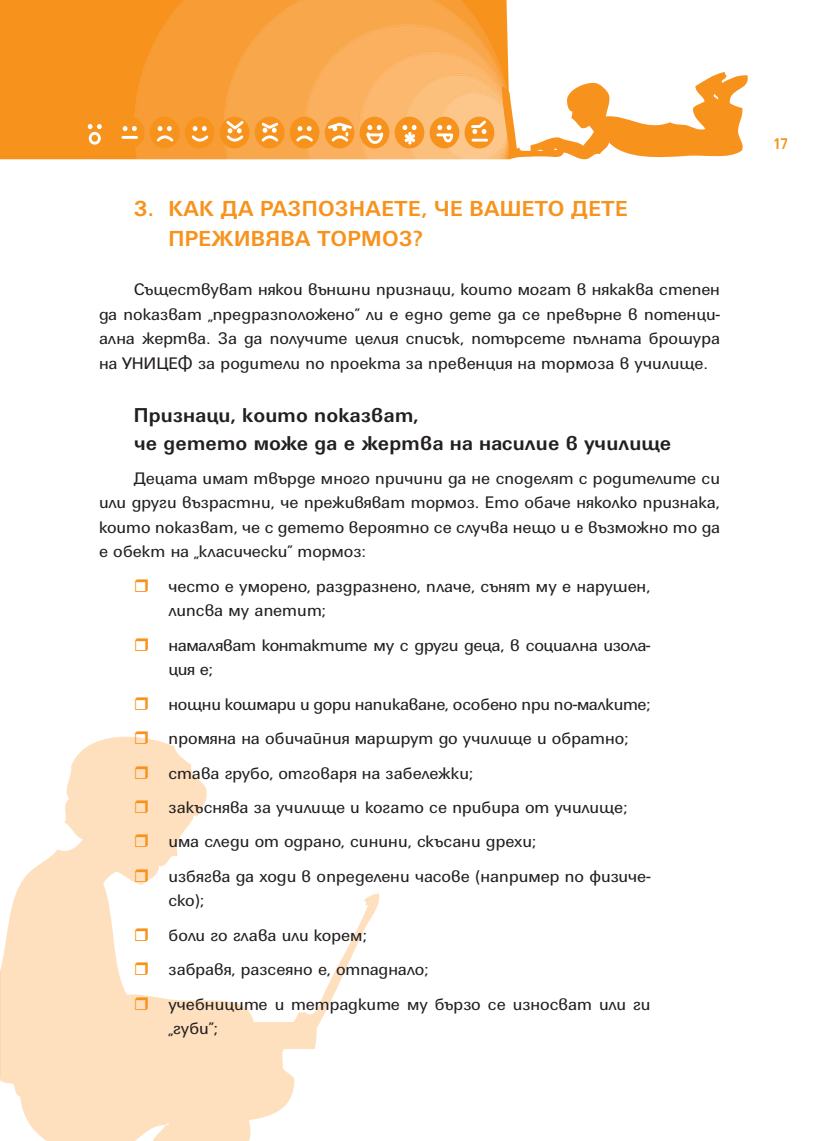
<style>
.page{position:relative;width:819px;height:1141px;background:#fff}
.page>*{position:absolute;margin:0;border:0;box-sizing:border-box;transform-origin:0 0}
.t1{font:700 22.75px/29.8px "Universum Bg";letter-spacing:.01em;color:#f7931d}
.t2{font:700 21px/28px "Universum Bg";letter-spacing:.01em;color:#231f20}
.t3{font:17.5px/34.5px "Universum Bg";color:#231f20}
.t4{font:17.5px/24.5px "Universum Bg";letter-spacing:-.02em;color:#231f20}
.t5{font:700 condensed 17.5px "Universum Bg";color:#f7931d}
</style>
<div class="page">
<div style="left:0;top:0;width:134px;height:159px;background:#f7931d"></div>
<svg style="left:134px;top:0;width:374px;height:159px;background:#f79b31"></svg>
<svg style="left:223px;top:0;width:283px;height:159px;background:#f8a13e"></svg>
<div style="left:115px;top:117px;width:30px;height:31px;background:#f7931d;border-radius:50%"></div>
<svg style="left:123px;top:126px;width:14px;height:5px"></svg>
<hr style="left:123px;top:136px;width:14px;height:3px;background:#fff">
<div style="left:150px;top:117px;width:29px;height:31px;background:#f7931d;border-radius:50%"></div>
<svg style="left:156px;top:126px;width:20px;height:18px"></svg>
<div style="left:185px;top:117px;width:29px;height:31px;background:#f7931d;border-radius:50%"></div>
<svg style="left:191px;top:126px;width:18px;height:15px"></svg>
<div style="left:220px;top:117px;width:29px;height:31px;background:#f7931d;border-radius:50%"></div>
<svg style="left:224px;top:24px;width:524px;height:136px"></svg>
<div style="left:80px;top:117px;width:30px;height:31px;background:#f7931d;border-radius:50%"></div>
<svg style="left:88px;top:124px;width:14px;height:5px"></svg>
<div style="left:89px;top:132px;width:12px;height:13px;border:3px solid #fff;border-radius:50%"></div>
<svg style="left:0;top:737px;width:380px;height:404px"></svg>
<svg style="left:0;top:971px;width:1px;height:111px"></svg>
<svg style="left:135px;top:737px;width:13px;height:7px"></svg>
<svg style="left:135px;top:766px;width:13px;height:13px"></svg>
<svg style="left:135px;top:800px;width:13px;height:13px"></svg>
<svg style="left:135px;top:835px;width:13px;height:12px"></svg>
<svg style="left:135px;top:869px;width:13px;height:13px"></svg>
<svg style="left:135px;top:928px;width:13px;height:13px"></svg>
<svg style="left:135px;top:962px;width:13px;height:13px"></svg>
<svg style="left:135px;top:997px;width:13px;height:13px"></svg>
<h1 class="t1" style="left:168px;top:194px;width:460px;text-indent:-35px">3. КАК ДА РАЗПОЗНАЕТЕ, ЧЕ ВАШЕТО ДЕТЕ<br>ПРЕЖИВЯВА ТОРМОЗ?</h1>
<p class="t3" style="left:99px;top:277px;width:622px;line-height:24.5px;text-align:justify;text-indent:35px">Съществуват някои външни признаци, които могат в някаква степен да показват „предразположено” ли е едно дете да се превърне в потенци&shy;ална жертва. За да получите целия списък, потърсете пълната брошура на УНИЦЕФ за родители по проекта за превенция на тормоза в училище.</p>
<p class="t2" style="left:134px;top:401px;width:539px">Признаци, които показват,<br>че детето може да е жертва на насилие в училище</p>
<p class="t3" style="left:99px;top:466px;width:622px;line-height:24.5px;text-align:justify;text-indent:35px">Децата имат твърде много причини да не споделят с родителите си или други възрастни, че преживяват тормоз. Ето обаче няколко признака, които показват, че с детето вероятно се случва нещо и е възможно то да е обект на „класически” тормоз:</p>
<p class="t3" style="left:168px;top:574px;width:483px;line-height:24.5px">често е уморено, раздразнено, плаче, сънят му е нарушен, липсва му апетит;</p>
<p class="t4" style="left:168px;top:633px;width:483px">намаляват контактите му с други деца, в социална изола&shy;ция е;</p>
<p class="t3" style="left:168px;top:687px;width:483px">нощни кошмари и дори напикаване, особено при по-малките; промяна на обичайния маршрут до училище и обратно; става грубо, отговаря на забележки;<br>закъснява за училище и когато се прибира от училище; има следи от одрано, синини, скъсани дрехи;<br>избягва да ходи в определени часове (например по физиче-</p>
<p class="t3" style="left:168px;top:884px;width:483px">ско);<br>боли го глава или корем;<br>забравя, разсеяно е, отпаднало;<br>учебниците и тетрадките му бързо се износват или ги</p>
<p class="t3" style="left:168px;top:1011px;width:51px">„губи”;</p>
<p class="t5" style="left:773px;top:134px;width:15px">17</p>
</div>
